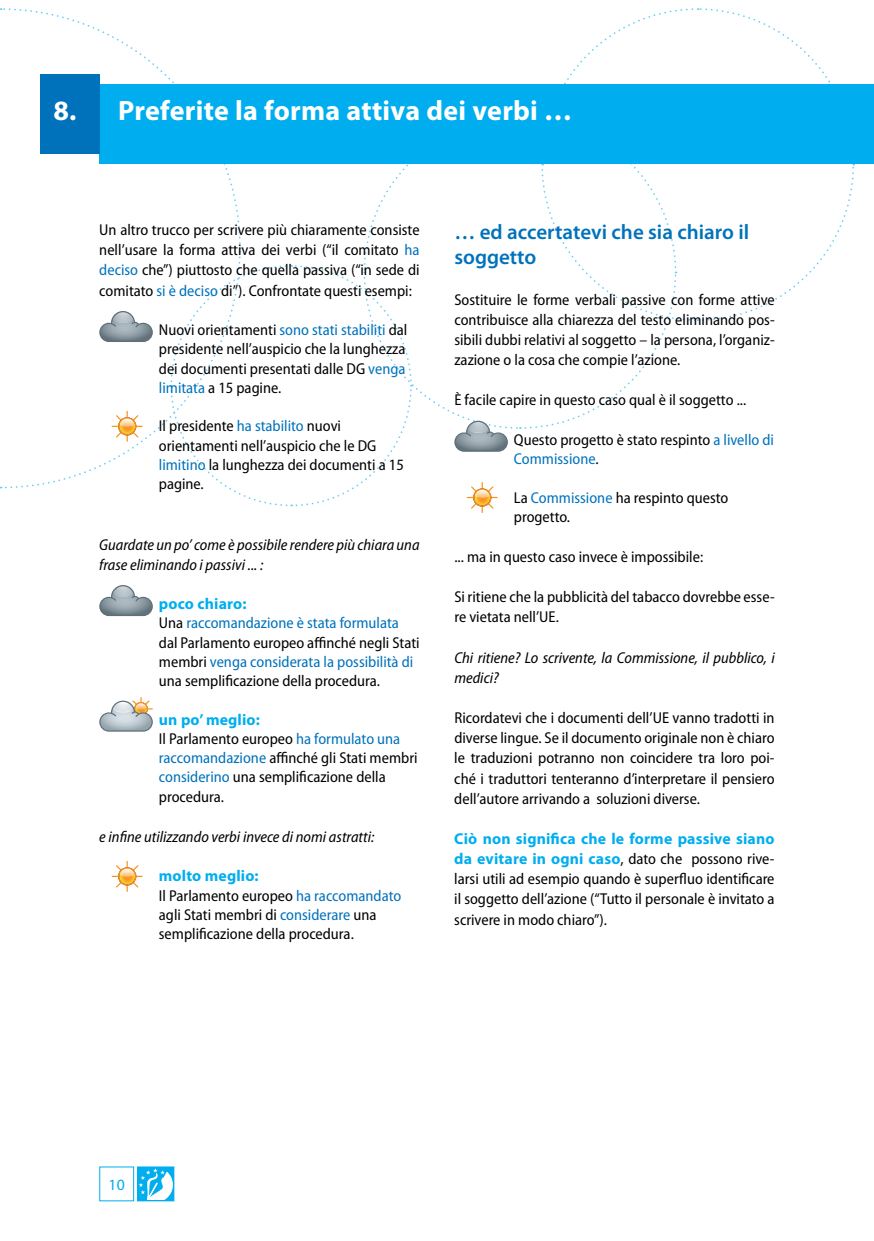
<style>
.page{position:relative;width:874px;height:1241px;background:#fff}
.page>*{position:absolute;margin:0;border:0;box-sizing:border-box;transform-origin:0 0}
.t1{font:700 28px "Myriad Pro";letter-spacing:.01em;color:#fff}
.t2{font:600 21px/25.2px "Myriad Pro";color:#0072bc}
.t3{font:semi-condensed 15.75px/19.2px "Myriad Pro";color:#000}
.t4{font:italic semi-condensed 15.75px/20.1px "Myriad Pro";color:#000}
.t5{font:15.75px "Myriad Pro";color:#00aeef}
.s1{color:#0072bc}
.s2{font-weight:700;font-stretch:normal;color:#00aeef}
</style>
<div class="page">
<svg style="left:139px;top:1168px;width:33px;height:30px"></svg>
<div style="left:137px;top:1166px;width:37px;height:34px;border:1px solid #00aeef"></div>
<div style="left:99px;top:84px;width:774px;height:80px;background:#00aeef"></div>
<div style="left:40px;top:74px;width:59px;height:80px;background:#0072bc"></div>
<svg style="left:99px;top:311px;width:54px;height:31px"></svg>
<hr style="left:126px;top:411px;width:2px;height:31px;background:#f7941e">
<hr style="left:112px;top:425px;width:31px;height:2px;background:#f7941e">
<svg style="left:116px;top:415px;width:22px;height:22px"></svg>
<div style="left:118px;top:417px;width:18px;height:18px;border:1px solid #f7941e;border-radius:50%"></div>
<svg style="left:99px;top:585px;width:54px;height:31px"></svg>
<svg style="left:99px;top:697px;width:54px;height:35px"></svg>
<hr style="left:126px;top:860px;width:2px;height:31px;background:#f7941e">
<hr style="left:112px;top:876px;width:30px;height:1px;background:#f7941e">
<hr style="left:112px;top:875px;width:31px;height:1px;background:#f7941e">
<svg style="left:116px;top:865px;width:22px;height:22px"></svg>
<div style="left:118px;top:867px;width:18px;height:18px;border:1px solid #f7941e;border-radius:50%"></div>
<hr style="left:482px;top:482px;width:1px;height:30px;background:#f8a23c">
<hr style="left:481px;top:482px;width:1px;height:31px;background:#f7941e">
<svg style="left:169px;top:8px;width:685px;height:500px"></svg>
<div style="left:473px;top:488px;width:18px;height:18px;border:1px solid #f7941e;border-radius:50%"></div>
<h1 class="t1" style="left:53px;top:93px;width:520px">8. Preferite la forma attiva dei verbi …</h1>
<p class="t3" style="left:99px;top:219px;width:322px;line-height:20.1px;text-align:justify">Un altro trucco per scrivere più chiaramente consiste nell’usare la forma attiva dei verbi (“il comitato <span class="s1">ha deciso</span> che”) piuttosto che quella passiva (“in sede di comitato <span class="s1">si è deciso</span> di”). Confrontate questi esempi:</p>
<p class="t3" style="left:159px;top:320px;width:250px">Nuovi orientamenti <span class="s1">sono stati stabiliti</span> dal presidente nell’auspicio che la lunghezza dei documenti presentati dalle DG <span class="s1">venga limitata</span> a 15 pagine.</p>
<p class="t3" style="left:159px;top:416px;width:246px">Il presidente <span class="s1">ha stabilito</span> nuovi orientamenti nell’auspicio che le DG <span class="s1">limitino</span> la lunghezza dei documenti a 15 pagine.</p>
<p class="t4" style="left:99px;top:534px;width:321px">Guardate un po’ come è possibile rendere più chiara una frase eliminando i passivi ... :</p>
<p class="t3" style="left:159px;top:594px;width:262px"><span class="s2">poco chiaro:<br></span>Una <span class="s1">raccomandazione è stata formulata </span>dal Parlamento europeo affinché negli Stati membri <span class="s1">venga considerata la possibilità di </span>una semplificazione della procedura.</p>
<p class="t3" style="left:159px;top:709px;width:260px"><span class="s2">un po’ meglio:<br></span>Il Parlamento europeo <span class="s1">ha formulato una raccomandazione</span> affinché gli Stati membri <span class="s1">considerino</span> una semplificazione della procedura.</p>
<p class="t4" style="left:99px;top:826px;width:276px">e infine utilizzando verbi invece di nomi astratti:</p>
<p class="t3" style="left:159px;top:866px;width:244px"><span class="s2">molto meglio:<br></span>Il Parlamento europeo <span class="s1">ha raccomandato </span>agli Stati membri di <span class="s1">considerare</span> una semplificazione della procedura.</p>
<h2 class="t2" style="left:454px;top:219px;width:296px">… ed accertatevi che sia chiaro il soggetto</h2>
<p class="t3" style="left:454px;top:289px;width:322px;line-height:20.1px;text-align:justify">Sostituire le forme verbali passive con forme attive contribuisce alla chiarezza del testo eliminando pos&shy;sibili dubbi relativi al soggetto – la persona, l’organiz&shy;zazione o la cosa che compie l’azione.</p>
<p class="t3" style="left:454px;top:390px;width:293px">È facile capire in questo caso qual è il soggetto ...</p>
<p class="t3" style="left:513px;top:429px;width:261px">Questo progetto è stato respinto <span class="s1">a livello di<br>Commissione</span>.</p>
<p class="t3" style="left:513px;top:487px;width:216px">La <span class="s1">Commissione</span> ha respinto questo progetto.</p>
<p class="t3" style="left:454px;top:547px;width:250px">... ma in questo caso invece è impossibile:</p>
<p class="t3" style="left:454px;top:586px;width:321px;line-height:20.1px">Si ritiene che la pubblicità del tabacco dovrebbe esse&shy;re vietata nell’UE.</p>
<p class="t4" style="left:454px;top:647px;width:322px">Chi ritiene? Lo scrivente, la Commissione, il pubblico, i medici?</p>
<p class="t3" style="left:454px;top:707px;width:321px;line-height:20.1px;text-align:justify">Ricordatevi che i documenti dell’UE vanno tradotti in diverse lingue. Se il documento originale non è chiaro le traduzioni potranno non coincidere tra loro poi&shy;ché i traduttori tenteranno d’interpretare il pensiero dell’autore arrivando a soluzioni diverse.</p>
<p class="t3" style="left:454px;top:828px;width:322px;line-height:20.1px;text-align:justify"><span class="s2">Ciò non significa che le forme passive siano da evitare in ogni caso</span>, dato che possono rive&shy;larsi utili ad esempio quando è superfluo identificare il soggetto dell’azione (“Tutto il personale è invitato a scrivere in modo chiaro”).</p>
<p class="t5" style="left:108px;top:1174px;width:18px">10</p>
</div>
